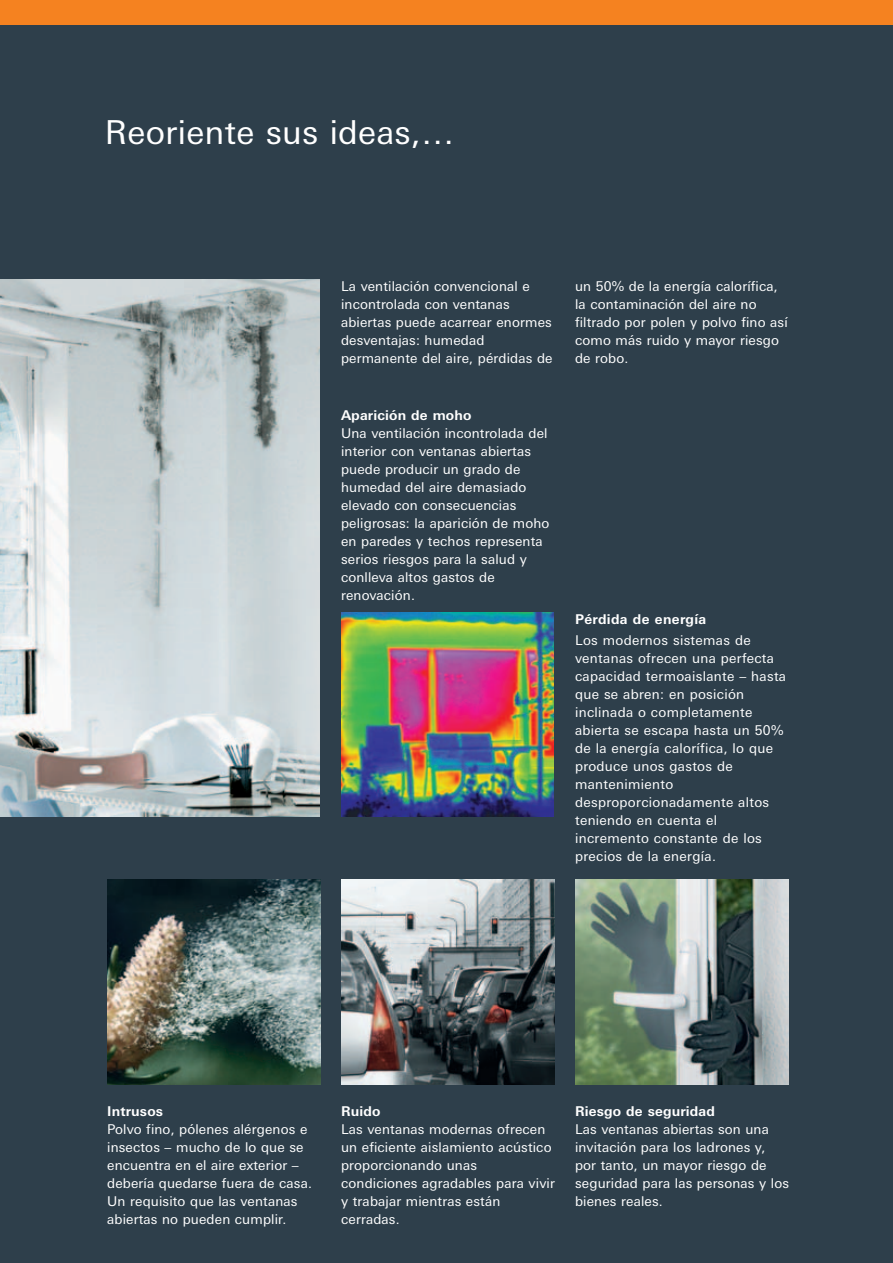
<style>
.page{position:relative;width:893px;height:1263px;background:#2e3f4b}
.page>*{position:absolute;margin:0;border:0;box-sizing:border-box;transform-origin:0 0}
.t1{font:33px "LT Univers Basic";letter-spacing:.01em;color:#fff}
.t2{font:13.5px/18px "LT Univers Basic";letter-spacing:.01em;color:#fff}
.t3{font:700 13.5px "LT Univers Basic";letter-spacing:.01em;color:#fff}
</style>
<div class="page">
<img style="left:0;top:279px;width:320px;height:537px">
<img style="left:341px;top:612px;width:213px;height:204px">
<img style="left:108px;top:879px;width:212px;height:206px">
<img style="left:342px;top:879px;width:212px;height:206px">
<img style="left:575px;top:879px;width:213px;height:206px">
<div style="left:0;top:0;width:893px;height:24px;background:#f58220"></div>
<h1 class="t1" style="left:105px;top:117px;width:351px">Reoriente sus ideas,…</h1>
<p class="t2" style="left:341px;top:278px;width:213px">La ventilación convencional e incontrolada con ventanas abiertas puede acarrear enormes desventajas: humedad permanente del aire, pérdidas de</p>
<p class="t3" style="left:341px;top:409px;width:132px">Aparición de moho</p>
<p class="t2" style="left:341px;top:425px;width:210px">Una ventilación incontrolada del interior con ventanas abiertas puede producir un grado de humedad del aire demasiado elevado con consecuencias peligrosas: la aparición de moho en paredes y techos representa serios riesgos para la salud y conlleva altos gastos de renovación.</p>
<p class="t2" style="left:575px;top:278px;width:214px">un 50% de la energía calorífica, la contaminación del aire no filtrado por polen y polvo fino así como más ruido y mayor riesgo de robo.</p>
<p class="t3" style="left:575px;top:613px;width:133px">Pérdida de energía</p>
<p class="t2" style="left:575px;top:632px;width:212px">Los modernos sistemas de ventanas ofrecen una perfecta capacidad termoaislante – hasta que se abren: en posición inclinada o completamente abierta se escapa hasta un 50% de la energía calorífica, lo que produce unos gastos de mantenimiento desproporcionadamente altos teniendo en cuenta el incremento constante de los precios de la energía.</p>
<p class="t3" style="left:107px;top:1105px;width:57px">Intrusos</p>
<p class="t2" style="left:107px;top:1121px;width:206px">Polvo fino, pólenes alérgenos e insectos – mucho de lo que se encuentra en el aire exterior – debería quedarse fuera de casa.<br>Un requisito que las ventanas abiertas no pueden cumplir.</p>
<p class="t3" style="left:341px;top:1105px;width:41px">Ruido</p>
<p class="t2" style="left:341px;top:1121px;width:215px">Las ventanas modernas ofrecen un eficiente aislamiento acústico proporcionando unas condiciones agradables para vivir y trabajar mientras están cerradas.</p>
<p class="t3" style="left:575px;top:1105px;width:141px">Riesgo de seguridad</p>
<p class="t2" style="left:575px;top:1121px;width:215px">Las ventanas abiertas son una invitación para los ladrones y, por tanto, un mayor riesgo de seguridad para las personas y los bienes reales.</p>
</div>
